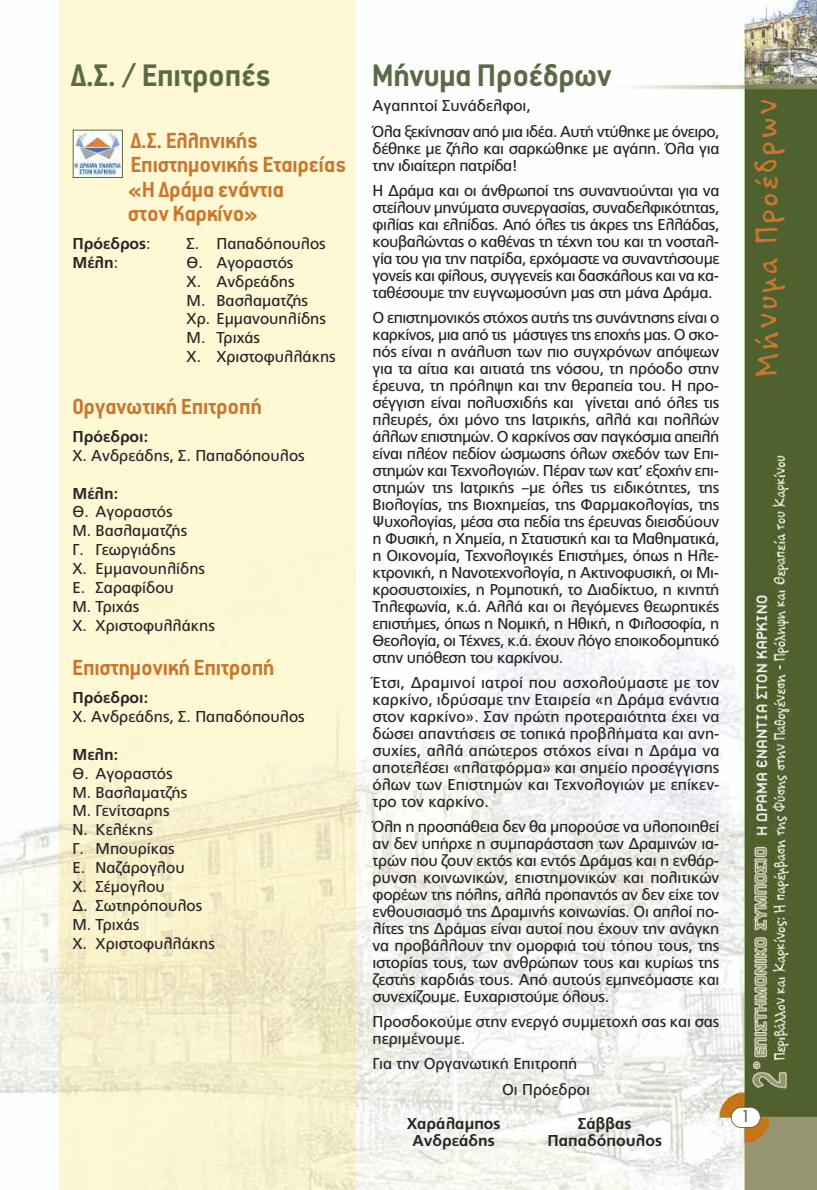
<style>
.page{position:relative;width:817px;height:1190px;background:#fff}
.page>*{position:absolute;margin:0;border:0;box-sizing:border-box;transform-origin:0 0}
.t1{font:700 35px "PF Premier Text";color:#5b6a46}
.t2{font:300 35px "PF Papernote";letter-spacing:.085em;color:#c9772e}
.t3{font:700 24.5px/24.5px "PF Premier Text";color:#c9772e}
.t4{font:15.75px/17px "PF Catalog";color:#272627}
.t5{font:700 15.75px "PF Catalog";color:#272627}
.t6{font:15.75px/25.2px "PF Catalog";letter-spacing:-.035em;color:#272627}
.t7{font:15.75px/17px "PF Catalog";letter-spacing:-.02em;color:#272627}
.t8{font:15.75px "Art Futur H Medium";color:#5b6a46}
.s1{font-weight:400}
</style>
<div class="page">
<img style="left:0;top:0;width:817px;height:1189px">
<div style="left:731px;top:1107px;width:29px;height:19px;background:#fff;border-radius:10px"></div>
<div style="left:731px;top:1106px;width:30px;height:21px;border:2px solid #5b6a46;border-radius:11px"></div>
<img style="left:60px;top:0;width:296px;height:1189px">
<img style="left:75px;top:132px;width:46px;height:44px">
<div style="left:73px;top:130px;width:50px;height:48px;border:1px solid #5b6a46"></div>
<h1 class="t1" style="left:71px;top:58px;width:201px">∆.Σ. / Επιτροπές</h1>
<h2 class="t3" style="left:128px;top:128px;width:219px">∆.Σ. Ελληνικής<br>Επιστηµονικής Εταιρείας «Η ∆ράµα ενάντια<br>στον Καρκίνο»</h2>
<p class="t5" style="left:73px;top:234px;width:80px">Πρόεδρος<span class="s1">:</span></p>
<p class="t4" style="left:187px;top:235px;width:141px">Σ. Παπαδόπουλος</p>
<p class="t5" style="left:73px;top:253px;width:47px">Μέλη<span class="s1">:</span></p>
<p class="t4" style="left:187px;top:253px;width:151px;line-height:18.9px">Θ. Αγοραστός<br>Χ. Ανδρεάδης<br>Μ. Βασλαµατζής<br>Χρ. Εµµανουηλίδης<br>Μ. Τριχάς<br>Χ. Χριστοφυλλάκης</p>
<h2 class="t3" style="left:73px;top:394px;width:191px">Οργανωτική Επιτροπή</h2>
<p class="t5" style="left:73px;top:427px;width:77px">Πρόεδροι:</p>
<p class="t4" style="left:73px;top:447px;width:234px">Χ. Ανδρεάδης, Σ. Παπαδόπουλος</p>
<p class="t5" style="left:73px;top:483px;width:47px">Μέλη:</p>
<p class="t4" style="left:73px;top:502px;width:144px;line-height:18.9px">Θ. Αγοραστός<br>Μ. Βασλαµατζής<br>Γ. Γεωργιάδης<br>Χ. Εµµανουηλίδης<br>Ε. Σαραφίδου<br>Μ. Τριχάς<br>Χ. Χριστοφυλλάκης</p>
<h2 class="t3" style="left:73px;top:655px;width:203px">Eπιστηµονική Eπιτροπή</h2>
<p class="t5" style="left:73px;top:688px;width:77px">Πρόεδροι:</p>
<p class="t4" style="left:73px;top:707px;width:234px">Χ. Ανδρεάδης, Σ. Παπαδόπουλος</p>
<p class="t5" style="left:73px;top:744px;width:47px">Μελη:</p>
<p class="t4" style="left:73px;top:763px;width:144px;line-height:18.9px">Θ. Αγοραστός<br>Μ. Βασλαµατζής<br>Μ. Γενίτσαρης<br>Ν. Κελέκης<br>Γ. Μπουρίκας<br>Ε. Ναζάρογλου<br>Χ. Σέµογλου<br>∆. Σωτηρόπουλος<br>Μ. Τριχάς<br>Χ. Χριστοφυλλάκης</p>
<h1 class="t1" style="left:372px;top:58px;width:241px">Μήνυµα Προέδρων</h1>
<p class="t6" style="left:372px;top:93px;width:348px">Αγαπητοί Συνάδελφοι,<br>Όλα ξεκίνησαν από µια ιδέα. Αυτή ντύθηκε µε όνειρο,</p>
<p class="t7" style="left:372px;top:140px;width:348px">δέθηκε µε ζήλο και σαρκώθηκε µε αγάπη. Όλα για την ιδιαίτερη πατρίδα!</p>
<p class="t4" style="left:372px;top:182px;width:348px;text-align:justify">Η ∆ράµα και οι άνθρωποί της συναντιούνται για να στείλουν µηνύµατα συνεργασίας, συναδελφικότητας, φιλίας και ελπίδας. Από όλες τις άκρες της Ελλάδας, κουβαλώντας ο καθένας τη τέχνη του και τη νοσταλ&shy;γία του για την πατρίδα, ερχόµαστε να συναντήσουµε γονείς και φίλους, συγγενείς και δασκάλους και να κα&shy;ταθέσουµε την ευγνωµοσύνη µας στη µάνα ∆ράµα.</p>
<p class="t4" style="left:372px;top:309px;width:348px;text-align:justify">Ο επιστηµονικός στόχος αυτής της συνάντησης είναι ο καρκίνος, µια από τις µάστιγες της εποχής µας. Ο σκο&shy;πός είναι η ανάλυση των πιο συγχρόνων απόψεων για τα αίτια και αιτιατά της νόσου, τη πρόοδο στην έρευνα, τη πρόληψη και την θεραπεία του. Η προ&shy;σέγγιση είναι πολυσχιδής και γίνεται από όλες τις πλευρές, όχι µόνο της Ιατρικής, αλλά και πολλών άλλων επιστηµών. Ο καρκίνος σαν παγκόσµια απειλή είναι πλέον πεδίον ώσµωσης όλων σχεδόν των Επι&shy;στηµών και Τεχνολογιών. Πέραν των κατ’ εξοχήν επι&shy;στηµών της Ιατρικής –µε όλες τις ειδικότητες, της Βιολογίας, της Βιοχηµείας, της Φαρµακολογίας, της Ψυχολογίας, µέσα στα πεδία της έρευνας διεισδύουν η Φυσική, η Χηµεία, η Στατιστική και τα Μαθηµατικά, η Οικονοµία, Τεχνολογικές Επιστήµες, όπως η Ηλε&shy;κτρονική, η Νανοτεχνολογία, η Ακτινοφυσική, οι Μι&shy;κροσυστοιχίες, η Ροµποτική, το ∆ιαδίκτυο, η κινητή Τηλεφωνία, κ.ά. Αλλά και οι λεγόµενες θεωρητικές επιστήµες, όπως η Νοµική, η Ηθική, η Φιλοσοφία, η Θεολογία, οι Τέχνες, κ.ά. έχουν λόγο εποικοδοµητικό στην υπόθεση του καρκίνου.</p>
<p class="t4" style="left:372px;top:674px;width:348px;text-align:justify">Έτσι, ∆ραµινοί ιατροί που ασχολούµαστε µε τον καρκίνο, ιδρύσαµε την Εταιρεία «η ∆ράµα ενάντια στον καρκίνο». Σαν πρώτη προτεραιότητα έχει να δώσει απαντήσεις σε τοπικά προβλήµατα και ανη&shy;συχίες, αλλά απώτερος στόχος είναι η ∆ράµα να αποτελέσει «πλατφόρµα» και σηµείο προσέγγισης όλων των Επιστηµών και Τεχνολογιών µε επίκεν&shy;τρο τον καρκίνο.</p>
<p class="t4" style="left:372px;top:818px;width:348px;text-align:justify">Όλη η προσπάθεια δεν θα µπορούσε να υλοποιηθεί αν δεν υπήρχε η συµπαράσταση των ∆ραµινών ια&shy;τρών που ζουν εκτός και εντός ∆ράµας και η ενθάρ&shy;ρυνση κοινωνικών, επιστηµονικών και πολιτικών φορέων της πόλης, αλλά προπαντός αν δεν είχε τον ενθουσιασµό της ∆ραµινής κοινωνίας. Οι απλοί πο&shy;λίτες της ∆ράµας είναι αυτοί που έχουν την ανάγκη να προβάλλουν την οµορφιά του τόπου τους, της ιστορίας τους, των ανθρώπων τους και κυρίως της ζεστής καρδιάς τους. Από αυτούς εµπνεόµαστε και συνεχίζουµε. Ευχαριστούµε όλους.</p>
<p class="t4" style="left:372px;top:1013px;width:348px">Προσδοκούµε στην ενεργό συµµετοχή σας και σας περιµένουµε.</p>
<p class="t4" style="left:502px;top:1051px;width:89px;line-height:25.2px;text-indent:-129px">Για την Οργανωτική Επιτροπή<br>Οι Πρόεδροι</p>
<p class="t5" style="left:407px;top:1113px;width:95px">Χαράλαµπος</p>
<p class="t5" style="left:578px;top:1113px;width:55px">Σάββας</p>
<p class="t5" style="left:412px;top:1130px;width:84px">Ανδρεάδης</p>
<p class="t5" style="left:547px;top:1130px;width:116px">Παπαδόπουλος</p>
<h1 class="t2" style="left:749px;top:376px;width:279px;rotate:-90deg">Μήνυµα Προέδρων</h1>
<p class="t8" style="left:741px;top:1107px;width:11px">1</p>
</div>
